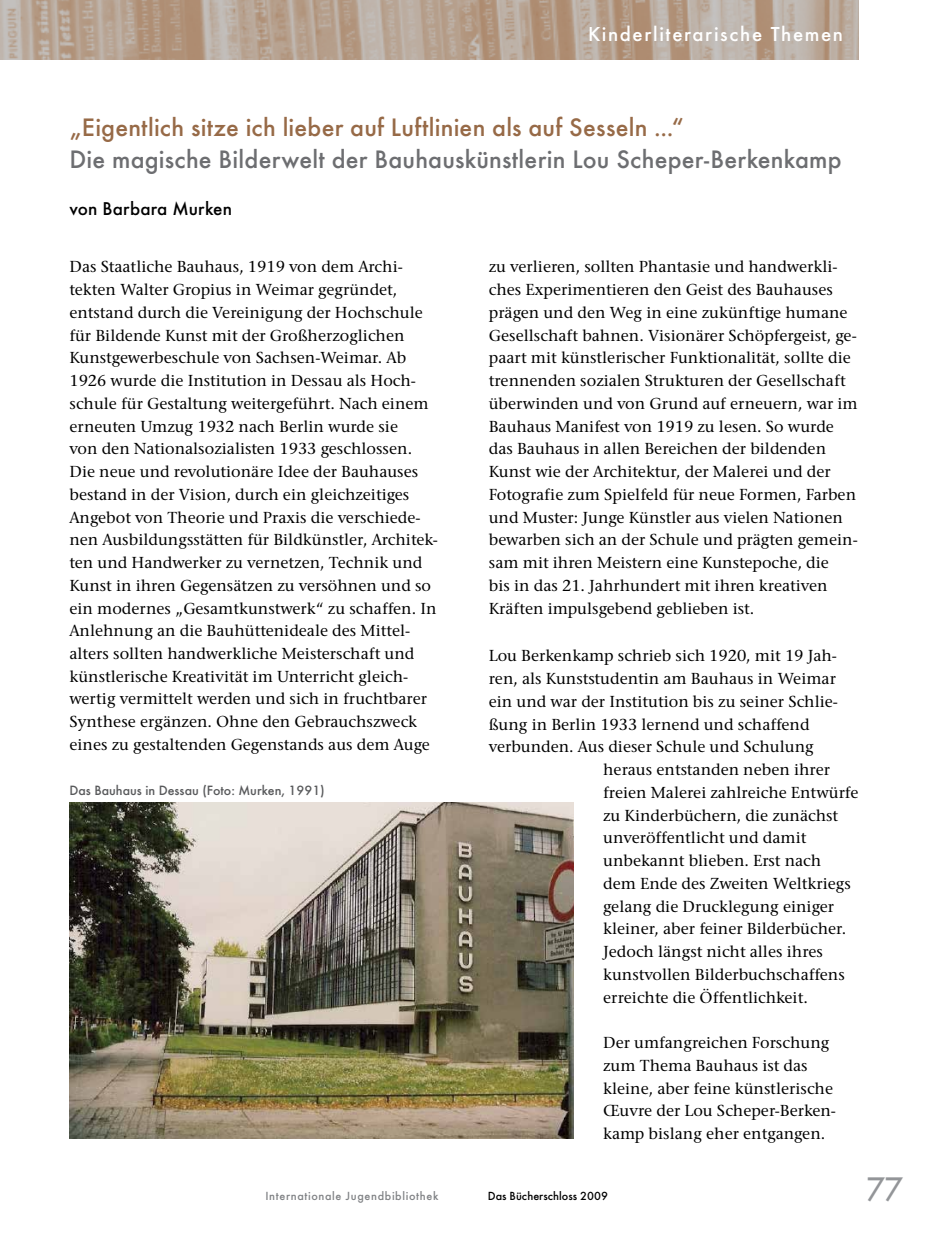
<style>
.page{position:relative;width:928px;height:1260px;background:#fff}
.page>*{position:absolute;margin:0;border:0;box-sizing:border-box;transform-origin:0 0}
.t1{font:31.5px "Futura LT";color:#939598}
.t2{font:500 26.25px "Futura";letter-spacing:.01em;color:#6d6e71}
.t3{font:500 26.25px "Futura";letter-spacing:.01em;color:#976a47}
.t4{font:500 21px "Futura";letter-spacing:.075em;color:#fff}
.t5{font:500 19.25px "Futura";letter-spacing:.01em;color:#000}
.t6{font:500 16.62px/22.8px "Stone Serif EF";color:#000}
.t7{font:500 14px "Futura";color:#58595b}
.t8{font:500 12.25px "Futura";letter-spacing:.05em;color:#808285}
.t9{font:500 12.25px "Futura";color:#000}
</style>
<div class="page">
<svg style="left:0;top:0;width:858px;height:60px;background:#b7a494"></svg>
<img style="left:69px;top:802px;width:504px;height:336px">
<p class="t4" style="left:588px;top:21px;width:257px">Kinderliterarische Themen</p>
<h2 class="t3" style="left:69px;top:112px;width:616px">„Eigentlich sitze ich lieber auf Luftlinien als auf Sesseln ...“</h2>
<h2 class="t2" style="left:69px;top:144px;width:773px">Die magische Bilderwelt der Bauhauskünstlerin Lou Scheper-Berkenkamp</h2>
<p class="t5" style="left:69px;top:198px;width:164px">von Barbara Murken</p>
<p class="t6" style="left:69px;top:256px;width:370px">Das Staatliche Bauhaus, 1919 von dem Archi&shy;tekten Walter Gropius in Weimar gegründet, entstand durch die Vereinigung der Hochschule für Bildende Kunst mit der Großherzoglichen Kunstgewerbeschule von Sachsen-Weimar. Ab 1926 wurde die Institution in Dessau als Hoch&shy;schule für Gestaltung weitergeführt. Nach einem erneuten Umzug 1932 nach Berlin wurde sie<br>von den Nationalsozialisten 1933 geschlossen.<br>Die neue und revolutionäre Idee der Bauhauses bestand in der Vision, durch ein gleichzeitiges Angebot von Theorie und Praxis die verschiede&shy;nen Ausbildungsstätten für Bildkünstler, Architek&shy;ten und Handwerker zu vernetzen, Technik und Kunst in ihren Gegensätzen zu versöhnen und so ein modernes „Gesamtkunstwerk“ zu schaffen. In Anlehnung an die Bauhüttenideale des Mittel&shy;alters sollten handwerkliche Meisterschaft und künstlerische Kreativität im Unterricht gleich&shy;wertig vermittelt werden und sich in fruchtbarer Synthese ergänzen. Ohne den Gebrauchszweck eines zu gestaltenden Gegenstands aus dem Auge</p>
<p class="t7" style="left:69px;top:782px;width:257px">Das Bauhaus in Dessau (Foto: Murken, 1991)</p>
<p class="t6" style="left:489px;top:256px;width:370px">zu verlieren, sollten Phantasie und handwerkli&shy;ches Experimentieren den Geist des Bauhauses prägen und den Weg in eine zukünftige humane Gesellschaft bahnen. Visionärer Schöpfergeist, ge&shy;paart mit künstlerischer Funktionalität, sollte die trennenden sozialen Strukturen der Gesellschaft überwinden und von Grund auf erneuern, war im Bauhaus Manifest von 1919 zu lesen. So wurde das Bauhaus in allen Bereichen der bildenden Kunst wie der Architektur, der Malerei und der Fotografie zum Spielfeld für neue Formen, Farben und Muster: Junge Künstler aus vielen Nationen bewarben sich an der Schule und prägten gemein&shy;sam mit ihren Meistern eine Kunstepoche, die<br>bis in das 21. Jahrhundert mit ihren kreativen Kräften impulsgebend geblieben ist.</p>
<p class="t6" style="left:489px;top:645px;width:349px">Lou Berkenkamp schrieb sich 1920, mit 19 Jah-</p>
<p class="t6" style="left:489px;top:667px;width:349px">ren, als Kunststudentin am Bauhaus in Weimar</p>
<p class="t6" style="left:489px;top:690px;width:351px">ein und war der Institution bis zu seiner Schlie-</p>
<p class="t6" style="left:489px;top:713px;width:322px">ßung in Berlin 1933 lernend und schaffend</p>
<p class="t6" style="left:489px;top:736px;width:326px">verbunden. Aus dieser Schule und Schulung</p>
<p class="t6" style="left:603px;top:758px;width:228px">heraus entstanden neben ihrer</p>
<p class="t6" style="left:603px;top:781px;width:257px">freien Malerei zahlreiche Entwürfe</p>
<p class="t6" style="left:603px;top:804px;width:236px">zu Kinderbüchern, die zunächst</p>
<p class="t6" style="left:603px;top:827px;width:205px">unveröffentlicht und damit</p>
<p class="t6" style="left:603px;top:849px;width:219px">unbekannt blieben. Erst nach</p>
<p class="t6" style="left:603px;top:872px;width:249px">dem Ende des Zweiten Weltkriegs</p>
<p class="t6" style="left:603px;top:895px;width:232px">gelang die Drucklegung einiger</p>
<p class="t6" style="left:603px;top:918px;width:245px">kleiner, aber feiner Bilderbücher.</p>
<p class="t6" style="left:603px;top:940px;width:221px">Jedoch längst nicht alles ihres</p>
<p class="t6" style="left:603px;top:963px;width:243px">kunstvollen Bilderbuchschaffens</p>
<p class="t6" style="left:603px;top:986px;width:206px">erreichte die Öffentlichkeit.</p>
<p class="t6" style="left:603px;top:1031px;width:234px">Der umfangreichen Forschung zum Thema Bauhaus ist das kleine, aber feine künstlerische<br>Œuvre der Lou Scheper-Berken&shy;kamp bislang eher entgangen.</p>
<p class="t8" style="left:265px;top:1188px;width:174px">Internationale Jugendbibliothek</p>
<p class="t9" style="left:488px;top:1188px;width:122px">Das Bücherschloss 2009</p>
<h1 class="t1" style="left:866px;top:1168px;width:38px">77</h1>
</div>
